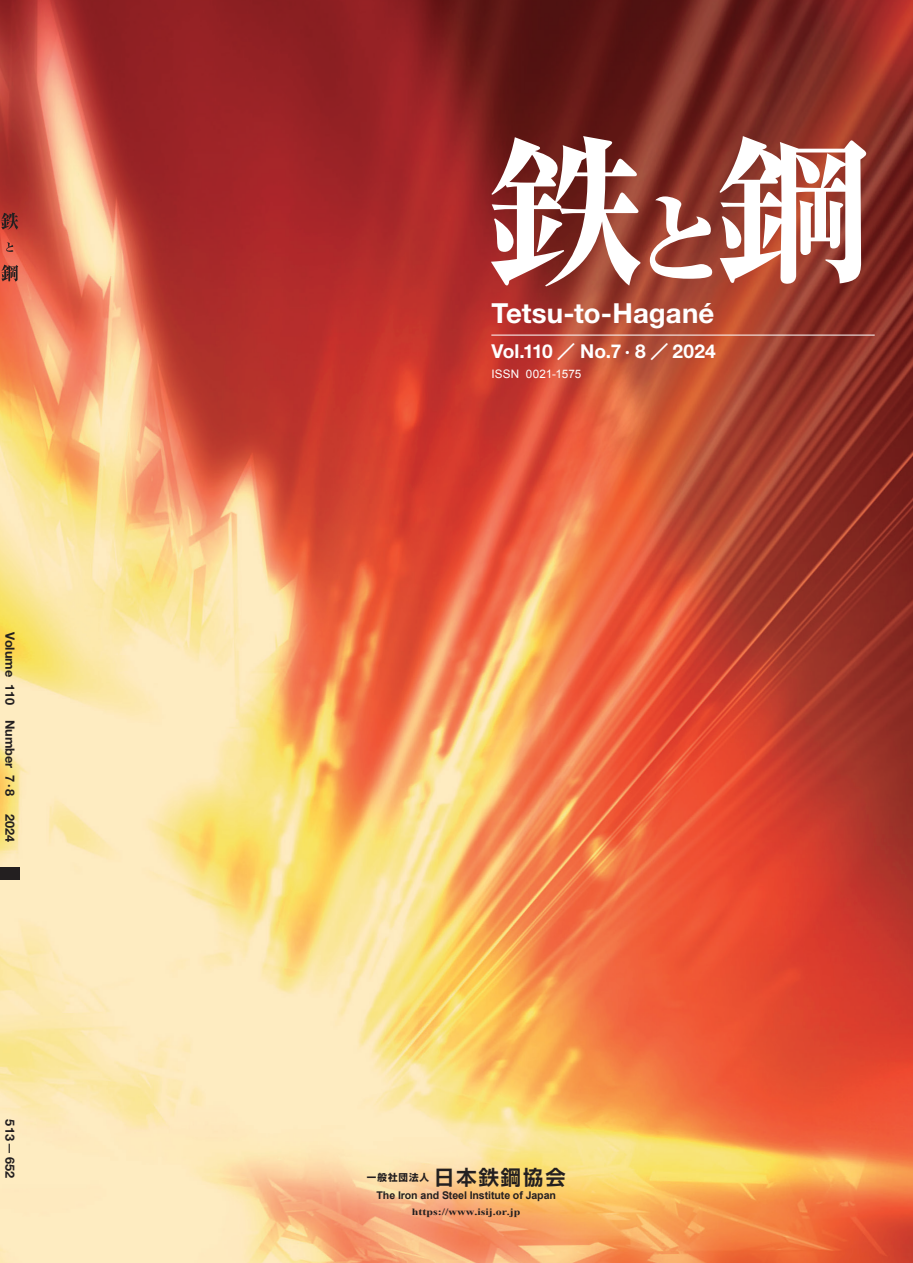
<style>
.page{position:relative;width:913px;height:1263px;background:#fff}
.page>*{position:absolute;margin:0;border:0;box-sizing:border-box;transform-origin:0 0}
.t1{font:700 27.6px "Helvetica Neue LT Std";letter-spacing:.005em;color:#fff}
.t2{font:700 19.2px "Helvetica Neue LT Std";letter-spacing:.005em;color:#fff}
.t3{font:700 12.75px "Helvetica Neue LT Std";color:#231f20}
.t4{font:11.7px "Arial";letter-spacing:.015em;color:#fff}
.t5{font:700 10.65px "Arial";letter-spacing:-.01em;color:#231f20}
.t6{font:700 9.6px "Times New Roman";color:#231f20;scale:1.25 1}
.t7{font:700 9.6px "Shin Go Pr 6 N";letter-spacing:.1em;color:#231f20}
.s1{font-family:"Futo Go B101 Pr 6 N"}
.s2{font-family:"Axis Std";font-weight:500}
.s3{font-family:"Shin Go Pr 6 N De";font-size:20.25px}
</style>
<div class="page">
<img style="left:0;top:0;width:912px;height:1263px">
<svg style="left:6px;top:242px;width:7px;height:10px"></svg>
<svg style="left:1px;top:213px;width:17px;height:17px"></svg>
<svg style="left:1px;top:265px;width:17px;height:16px"></svg>
<svg style="left:649px;top:196px;width:63px;height:83px"></svg>
<svg style="left:491px;top:136px;width:149px;height:150px"></svg>
<svg style="left:719px;top:136px;width:147px;height:148px"></svg>
<hr style="left:491px;top:335px;width:383px;height:1px;background:#fff">
<div style="left:0;top:867px;width:20px;height:13px;background:#231f20"></div>
<p class="t3" style="left:18px;top:631px;width:166px;rotate:90deg">Volume 110 Number 7∙8</p>
<p class="t3" style="left:18px;top:814px;width:30px;rotate:90deg">2024</p>
<p class="t3" style="left:18px;top:1119px;width:60px;rotate:90deg">513<span class="s1">−</span>652</p>
<p class="t1" style="left:491px;top:296px;width:224px">Tetsu-to-Hagané</p>
<p class="t2" style="left:491px;top:339px;width:226px">Vol.110 <span class="s2">／</span> No.7 ∙ 8 <span class="s2">／</span> 2024</p>
<p class="t4" style="left:491px;top:366px;width:91px">ISSN 0021-1575</p>
<p class="t7" style="left:367px;top:1170px;width:200px">一般社団法人 <span class="s3">日本鉄鋼協会</span></p>
<p class="t5" style="left:376px;top:1188px;width:181px">The Iron and Steel Institute of Japan</p>
<p class="t6" style="left:412px;top:1205px;width:88px">https://www.isij.or.jp</p>
</div>
